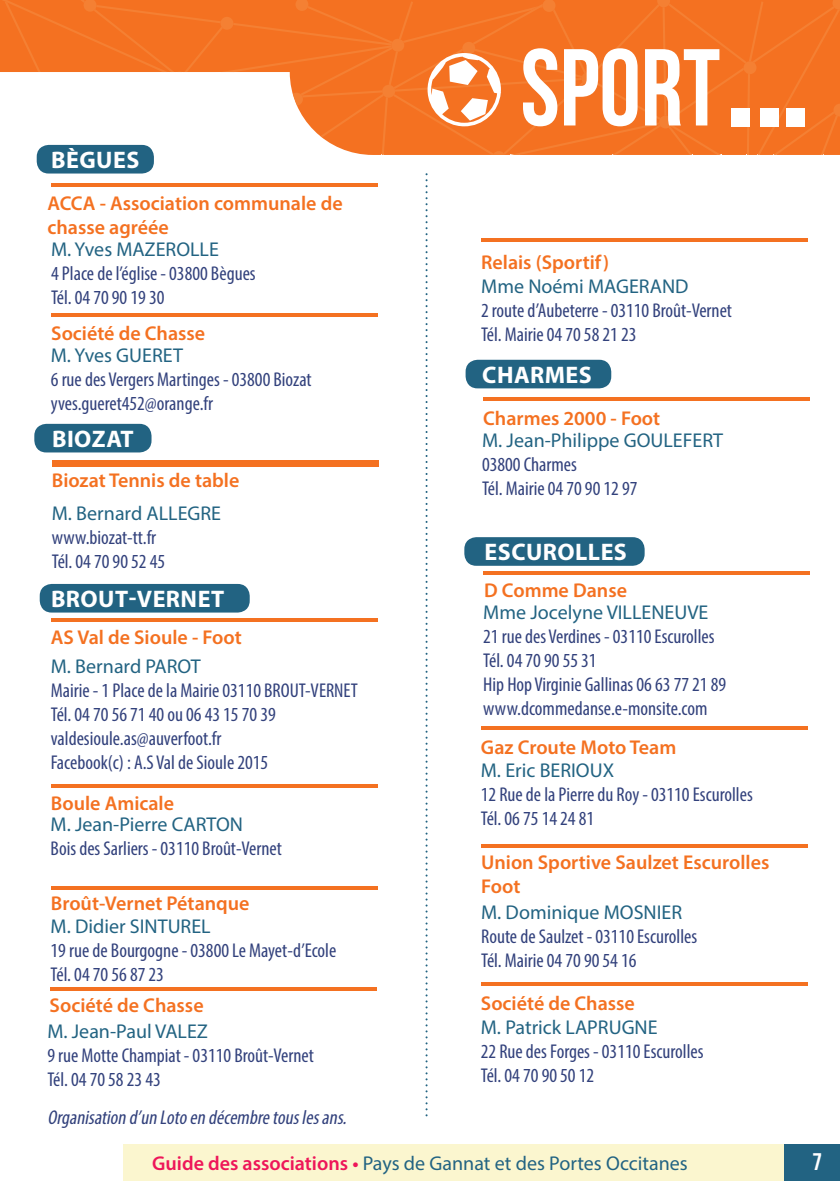
<style>
.page{position:relative;width:840px;height:1191px;background:#fff}
.page>*{position:absolute;margin:0;border:0;box-sizing:border-box;transform-origin:0 0}
.t1{font:700 24px "Myriad Pro";letter-spacing:.02em;color:#fff}
.t2{font:700 24px "Bebas Neue";color:#fff}
.t3{font:condensed 20px/24px "Myriad Pro";color:#32417c}
.t4{font:20px "Myriad Pro";color:#226382}
.t5{font:600 20px/24px "Myriad Pro";color:#f47121}
.t6{font:italic condensed 20px "Myriad Pro";color:#32417c}
.s1{font-weight:600;color:#ee1659}
</style>
<div class="page">
<div style="left:124px;top:1144px;width:660px;height:36px;background:#fbf6cf"></div>
<div style="left:784px;top:1144px;width:55px;height:36px;background:#226382"></div>
<svg style="left:0;top:0;width:839px;height:156px"></svg>
<hr style="left:51px;top:183px;width:326px;height:4px;background:#f47121">
<hr style="left:51px;top:313px;width:326px;height:4px;background:#f47121">
<hr style="left:51px;top:618px;width:326px;height:4px;background:#f47121">
<hr style="left:51px;top:784px;width:326px;height:4px;background:#f47121">
<svg style="left:51px;top:886px;width:326px;height:3px"></svg>
<svg style="left:50px;top:987px;width:326px;height:3px"></svg>
<div style="left:37px;top:145px;width:117px;height:28px;background:#226382;border-radius:12px"></div>
<svg style="left:425px;top:173px;width:2px;height:943px"></svg>
<div style="left:40px;top:584px;width:209px;height:28px;background:#226382;border-radius:12px"></div>
<hr style="left:483px;top:571px;width:326px;height:4px;background:#f47121">
<hr style="left:481px;top:844px;width:326px;height:3px;background:#f47121">
<div style="left:464px;top:537px;width:180px;height:29px;background:#226382;border-radius:12px"></div>
<div style="left:731px;top:108px;width:18px;height:18px;background:#fff"></div>
<div style="left:759px;top:108px;width:18px;height:18px;background:#fff"></div>
<div style="left:786px;top:108px;width:18px;height:18px;background:#fff"></div>
<div style="left:465px;top:360px;width:146px;height:28px;background:#226382;border-radius:12px"></div>
<hr style="left:483px;top:397px;width:326px;height:4px;background:#f47121">
<hr style="left:480px;top:238px;width:326px;height:4px;background:#f47121">
<hr style="left:480px;top:726px;width:326px;height:4px;background:#f47121">
<hr style="left:480px;top:982px;width:326px;height:4px;background:#f47121">
<div style="left:52px;top:461px;width:326px;height:6px;background:#f47121"></div>
<div style="left:34px;top:424px;width:117px;height:28px;background:#226382;border-radius:12px"></div>
<p class="t1" style="left:51px;top:144px;width:89px">BÈGUES</p>
<p class="t5" style="left:47px;top:191px;width:296px">ACCA - Association communale de chasse agréée</p>
<p class="t4" style="left:51px;top:237px;width:169px">M. Yves MAZEROLLE</p>
<p class="t3" style="left:51px;top:261px;width:206px">4 Place de l’église - 03800 Bègues<br>Tél. 04 70 90 19 30</p>
<p class="t5" style="left:51px;top:320px;width:155px">Société de Chasse</p>
<p class="t4" style="left:51px;top:343px;width:133px">M. Yves GUERET</p>
<p class="t3" style="left:51px;top:367px;width:262px">6 rue des Vergers Martinges - 03800 Biozat yves.gueret452@orange.fr</p>
<p class="t1" style="left:52px;top:423px;width:83px">BIOZAT</p>
<p class="t5" style="left:52px;top:468px;width:189px">Biozat Tennis de table</p>
<p class="t4" style="left:52px;top:501px;width:171px">M. Bernard ALLEGRE</p>
<p class="t3" style="left:52px;top:525px;width:115px">www.biozat-tt.fr<br>Tél. 04 70 90 52 45</p>
<p class="t1" style="left:51px;top:583px;width:175px">BROUT-VERNET</p>
<p class="t5" style="left:51px;top:624px;width:192px">AS Val de Sioule - Foot</p>
<p class="t4" style="left:51px;top:654px;width:151px">M. Bernard PAROT</p>
<p class="t3" style="left:51px;top:678px;width:308px">Mairie - 1 Place de la Mairie 03110 BROUT-VERNET Tél. 04 70 56 71 40 ou 06 43 15 70 39 valdesioule.as@auverfoot.fr<br>Facebook(c) : A.S Val de Sioule 2015</p>
<p class="t5" style="left:51px;top:790px;width:125px">Boule Amicale</p>
<p class="t4" style="left:51px;top:811px;width:194px">M. Jean-Pierre CARTON</p>
<p class="t3" style="left:51px;top:836px;width:233px">Bois des Sarliers - 03110 Broût-Vernet</p>
<p class="t5" style="left:51px;top:890px;width:200px">Broût-Vernet Pétanque</p>
<p class="t4" style="left:51px;top:914px;width:161px">M. Didier SINTUREL</p>
<p class="t3" style="left:51px;top:938px;width:287px">19 rue de Bourgogne - 03800 Le Mayet-d’Ecole<br>Tél. 04 70 56 87 23</p>
<p class="t5" style="left:50px;top:993px;width:155px">Société de Chasse</p>
<p class="t4" style="left:47px;top:1018px;width:162px">M. Jean-Paul VALEZ</p>
<p class="t3" style="left:47px;top:1042px;width:268px">9 rue Motte Champiat - 03110 Broût-Vernet<br>Tél. 04 70 58 23 43</p>
<p class="t6" style="left:47px;top:1105px;width:304px">Organisation d’un Lotoen décembretouslesans.</p>
<p class="t5" style="left:481px;top:250px;width:129px">Relais (Sportif)</p>
<p class="t4" style="left:481px;top:274px;width:209px">Mme Noémi MAGERAND</p>
<p class="t3" style="left:481px;top:298px;width:252px">2 route d’Aubeterre - 03110 Broût-Vernet<br>Tél. Mairie 04 70 58 21 23</p>
<p class="t1" style="left:482px;top:359px;width:111px">CHARMES</p>
<p class="t5" style="left:483px;top:406px;width:178px">Charmes 2000 - Foot</p>
<p class="t4" style="left:482px;top:427px;width:242px">M. Jean-Philippe GOULEFERT</p>
<p class="t3" style="left:482px;top:452px;width:157px">03800 Charmes<br>Tél. Mairie 04 70 90 12 97</p>
<p class="t1" style="left:484px;top:537px;width:144px">ESCUROLLES</p>
<p class="t5" style="left:484px;top:577px;width:144px">D Comme Danse</p>
<p class="t4" style="left:483px;top:600px;width:226px">Mme Jocelyne VILLENEUVE</p>
<p class="t3" style="left:483px;top:624px;width:244px">21 rue des Verdines - 03110 Escurolles<br>Tél. 04 70 90 55 31<br>Hip Hop Virginie Gallinas 06 63 77 21 89 www.dcommedanse.e-monsite.com</p>
<p class="t5" style="left:480px;top:734px;width:197px">Gaz Croute Moto Team</p>
<p class="t4" style="left:480px;top:758px;width:135px">M. Eric BERIOUX</p>
<p class="t3" style="left:480px;top:782px;width:273px">12 Rue de la Pierre du Roy - 03110 Escurolles<br>Tél. 06 75 14 24 81</p>
<p class="t5" style="left:481px;top:850px;width:289px">Union Sportive Saulzet Escurolles<br>Foot</p>
<p class="t4" style="left:481px;top:900px;width:202px">M. Dominique MOSNIER</p>
<p class="t3" style="left:481px;top:924px;width:217px">Route de Saulzet - 03110 Escurolles<br>Tél. Mairie 04 70 90 54 16</p>
<p class="t5" style="left:480px;top:990px;width:155px">Société de Chasse</p>
<p class="t4" style="left:480px;top:1014px;width:178px">M. Patrick LAPRUGNE</p>
<p class="t3" style="left:480px;top:1038px;width:224px">22 Rue des Forges - 03110 Escurolles<br>Tél. 04 70 90 50 12</p>
<p class="t4" style="left:152px;top:1150px;width:537px"><span class="s1">Guide des associations •</span> Pays de Gannat et des Portes Occitanes</p>
<p class="t2" style="left:812px;top:1148px;width:11px">7</p>
</div>
